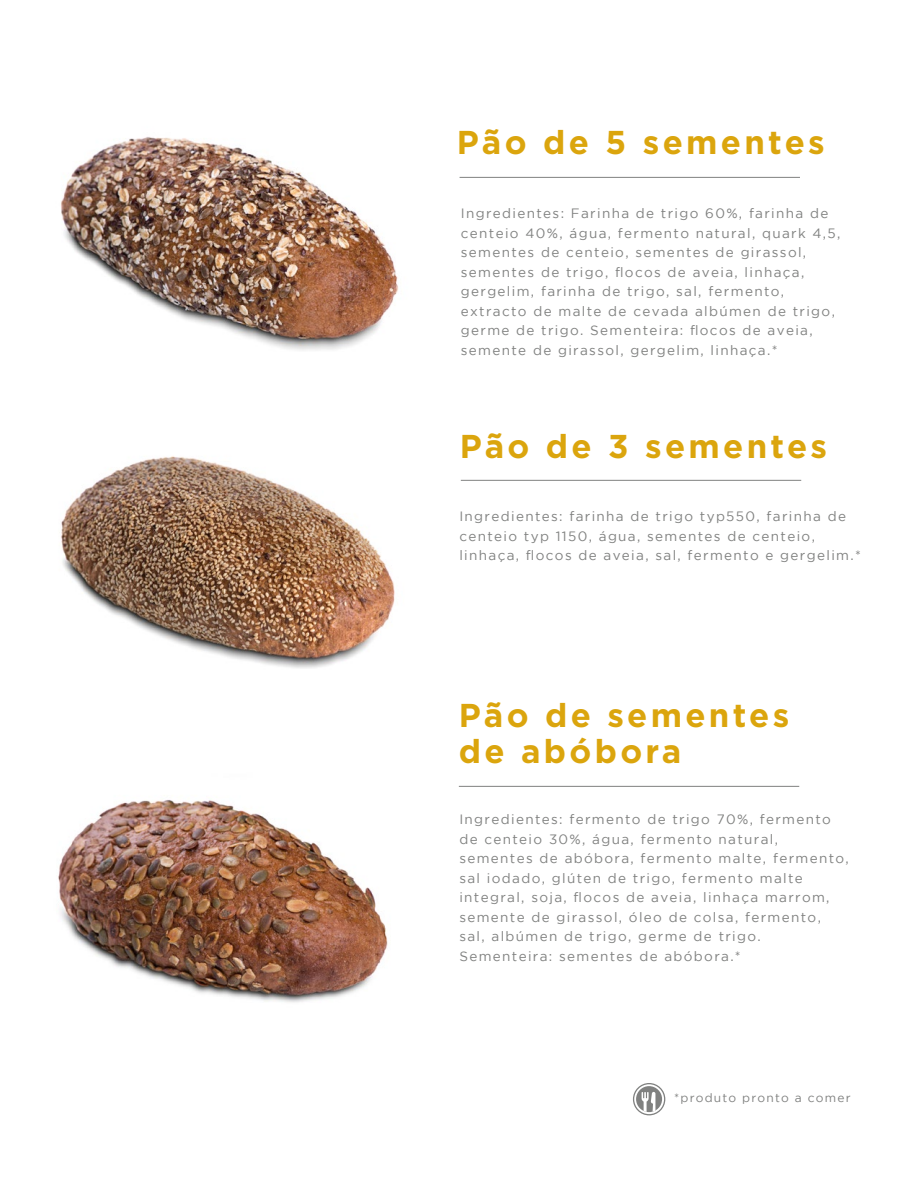
<style>
.page{position:relative;width:918px;height:1188px;background:#fff}
.page>*{position:absolute;margin:0;border:0;box-sizing:border-box;transform-origin:0 0}
.t1{font:700 33px/35.8px "Gotham";letter-spacing:.1em;color:#dba50d}
.t2{font:13.5px/19.5px "Gotham";letter-spacing:.1em;color:#808180}
.t3{font:12px "Gotham";letter-spacing:.1em;color:#808180}
</style>
<div class="page">
<img style="left:61px;top:137px;width:338px;height:213px">
<hr style="left:460px;top:177px;width:340px;height:1px;background:#808180">
<hr style="left:461px;top:480px;width:340px;height:1px;background:#808180">
<hr style="left:459px;top:786px;width:340px;height:1px;background:#808180">
<img style="left:58px;top:800px;width:330px;height:203px">
<img style="left:61px;top:456px;width:334px;height:212px">
<svg style="left:633px;top:1083px;width:32px;height:32px"></svg>
<h1 class="t1" style="left:457px;top:124px;width:369px">Pão de 5 sementes</h1>
<p class="t2" style="left:461px;top:204px;width:381px">Ingredientes: Farinha de trigo 60%, farinha de centeio 40%, água, fermento natural, quark 4,5, sementes de centeio, sementes de girassol, sementes de trigo, flocos de aveia, linhaça, gergelim, farinha de trigo, sal, fermento, extracto de malte de cevada albúmen de trigo, germe de trigo. Sementeira: flocos de aveia, semente de girassol, gergelim, linhaça.*</p>
<h1 class="t1" style="left:460px;top:428px;width:369px">Pão de 3 sementes</h1>
<p class="t2" style="left:459px;top:506px;width:403px">Ingredientes: farinha de trigo typ550, farinha de centeio typ 1150, água, sementes de centeio, linhaça, flocos de aveia, sal, fermento e gergelim.*</p>
<h1 class="t1" style="left:459px;top:697px;width:332px">Pão de sementes de abóbora</h1>
<p class="t2" style="left:459px;top:810px;width:391px">Ingredientes: fermento de trigo 70%, fermento de centeio 30%, água, fermento natural, sementes de abóbora, fermento malte, fermento, sal iodado, glúten de trigo, fermento malte integral, soja, flocos de aveia, linhaça marrom, semente de girassol, óleo de colsa, fermento, sal, albúmen de trigo, germe de trigo.<br>Sementeira: sementes de abóbora.*</p>
<p class="t3" style="left:674px;top:1091px;width:178px">*produto pronto a comer</p>
</div>
